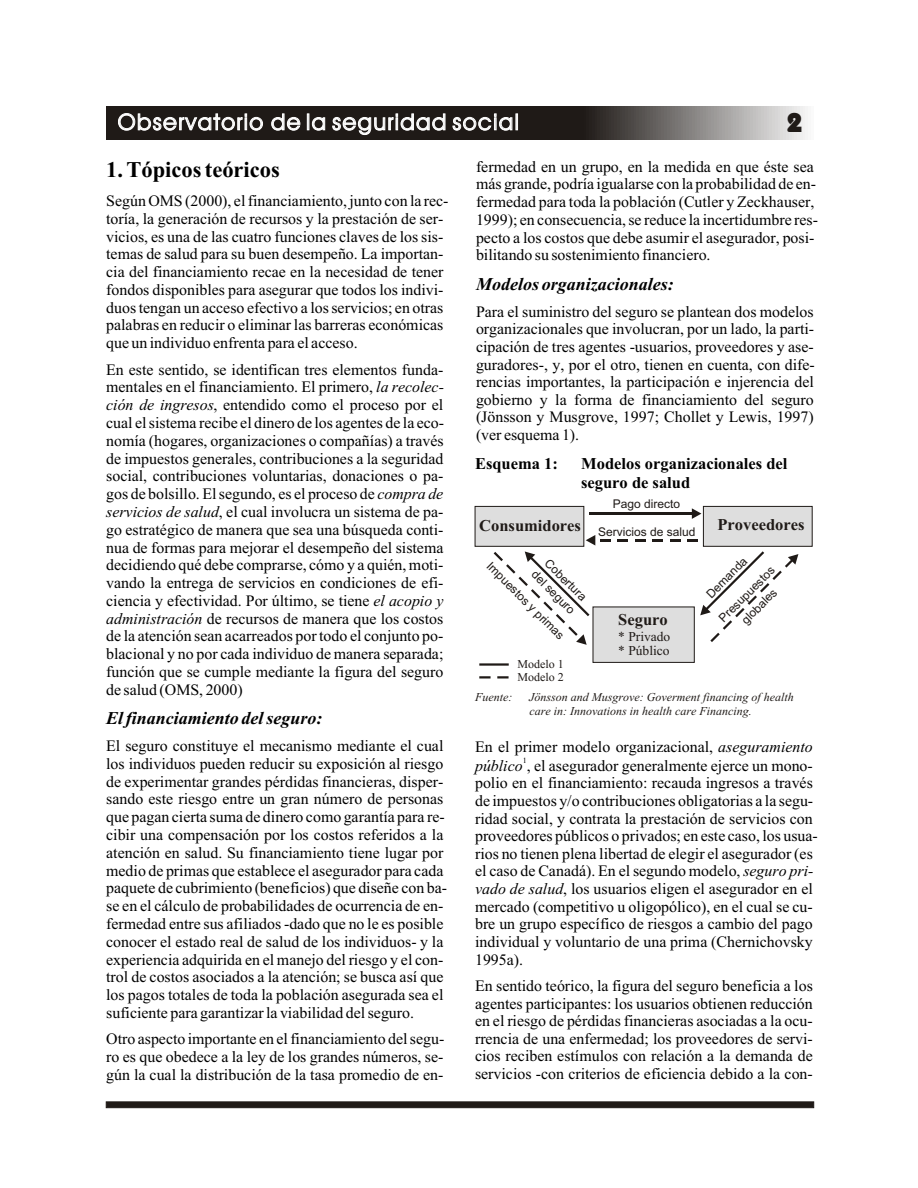
<style>
.page{position:relative;width:918px;height:1188px;background:#fff}
.page>*{position:absolute;margin:0;border:0;box-sizing:border-box;transform-origin:0 0}
.t1{font:27px "Bauhaus Hv BT";color:#1f1a17}
.t2{font:22.5px "Avant Garde Bk BT";letter-spacing:.07em;color:#fff}
.t3{font:700 22.5px "Times New Roman";color:#000}
.t4{font:italic 700 18px "Times New Roman";color:#000}
.t5{font:700 16.5px/18.3px "Times New Roman";color:#000}
.t6{font:700 16.5px "Times New Roman";color:#1f1a17}
.t7{font:15.9px/17.9px "Times New Roman";color:#000}
.t8{font:13.5px/15px "Times New Roman";color:#1f1a17}
.t9{font:italic 12px/13.4px "Times New Roman";color:#1f1a17}
.t10{font:12px/17.4px "Arial";color:#1f1a17}
.t11{font:12px/13.4px "Times New Roman";color:#1f1a17}
.t12{font:7.95px "Times New Roman";color:#000}
.s1{font-style:italic}
</style>
<div class="page">
<svg style="left:106px;top:107px;width:702px;height:32px;background:#413d3a"></svg>
<svg style="left:106px;top:1102px;width:708px;height:6px;background:#211c19"></svg>
<div style="left:475px;top:506px;width:109px;height:40px;background:#dedede;border:1px solid #1f1a17"></div>
<div style="left:703px;top:506px;width:109px;height:40px;background:#dedede;border:1px solid #1f1a17"></div>
<hr style="left:589px;top:512px;width:105px;height:3px;background:#1f1a17">
<svg style="left:692px;top:508px;width:9px;height:11px"></svg>
<svg style="left:687px;top:539px;width:11px;height:2px"></svg>
<svg style="left:670px;top:539px;width:11px;height:2px"></svg>
<svg style="left:652px;top:539px;width:11px;height:2px"></svg>
<svg style="left:635px;top:539px;width:11px;height:2px"></svg>
<svg style="left:617px;top:539px;width:11px;height:2px"></svg>
<svg style="left:700px;top:551px;width:98px;height:91px"></svg>
<svg style="left:494px;top:535px;width:117px;height:110px"></svg>
<div style="left:593px;top:607px;width:101px;height:56px;background:#dedede;border:1px solid #1f1a17"></div>
<hr style="left:479px;top:663px;width:30px;height:3px;background:#1f1a17">
<svg style="left:479px;top:676px;width:30px;height:3px"></svg>
<h2 class="t2" style="left:118px;top:113px;width:403px">Observatorio de la seguridad social</h2>
<h1 class="t1" style="left:787px;top:112px;width:17px">2</h1>
<h2 class="t3" style="left:106px;top:162px;width:175px">1. Tópicos teóricos</h2>
<p class="t7" style="left:106px;top:193px;width:344px">Según OMS (2000), el financiamiento, junto con la rec&shy;toría, la generación de recursos y la prestación de ser&shy;vicios, es una de las cuatro funciones claves de los sis&shy;temas de salud para su buen desempeño. La importan&shy;cia del financiamiento recae en la necesidad de tener fondos disponibles para asegurar que todos los indivi&shy;duos tengan un acceso efectivo a los servicios; en otras palabras en reducir o eliminar las barreras económicas que un individuo enfrenta para el acceso.</p>
<p class="t7" style="left:106px;top:362px;width:339px;text-align:justify">En este sentido, se identifican tres elementos funda&shy;mentales en el financiamiento. El primero, <span class="s1">la recolec&shy;ción de ingresos</span>, entendido como el proceso por el cual el sistema recibe el dinero de los agentes de la eco&shy;nomía (hogares, organizaciones o compañías) a través de impuestos generales, contribuciones a la seguridad social, contribuciones voluntarias, donaciones o pa&shy;gos de bolsillo. El segundo, es el proceso de <span class="s1">compra de servicios de salud</span>, el cual involucra un sistema de pa&shy;go estratégico de manera que sea una búsqueda conti&shy;nua de formas para mejorar el desempeño del sistema decidiendo qué debe comprarse, cómo y a quién, moti&shy;vando la entrega de servicios en condiciones de efi&shy;ciencia y efectividad. Por último, se tiene <span class="s1">el acopio y administración</span> de recursos de manera que los costos de la atención sean acarreados por todo el conjunto po&shy;blacional y no por cada individuo de manera separada; función que se cumple mediante la figura del seguro de salud (OMS, 2000)</p>
<p class="t4" style="left:106px;top:712px;width:218px">El financiamiento del seguro:</p>
<p class="t7" style="left:106px;top:738px;width:342px">El seguro constituye el mecanismo mediante el cual los individuos pueden reducir su exposición al riesgo de experimentar grandes pérdidas financieras, disper&shy;sando este riesgo entre un gran número de personas que pagan cierta suma de dinero como garantía para re&shy;cibir una compensación por los costos referidos a la atención en salud. Su financiamiento tiene lugar por medio de primas que establece el asegurador para cada paquete de cubrimiento (beneficios) que diseñe con ba&shy;se en el cálculo de probabilidades de ocurrencia de en&shy;fermedad entre sus afiliados -dado que no le es posible conocer el estado real de salud de los individuos- y la experiencia adquirida en el manejo del riesgo y el con&shy;trol de costos asociados a la atención; se busca así que los pagos totales de toda la población asegurada sea el suficiente para garantizar la viabilidad del seguro.</p>
<p class="t7" style="left:106px;top:1032px;width:340px;text-align:justify">Otro aspecto importante en el financiamiento del segu&shy;ro es que obedece a la ley de los grandes números, se&shy;gún la cual la distribución de la tasa promedio de en-</p>
<p class="t7" style="left:476px;top:159px;width:344px">fermedad en un grupo, en la medida en que éste sea más grande, podría igualarse con la probabilidad de en&shy;fermedad para toda la población (Cutler y Zeckhauser, 1999); en consecuencia, se reduce la incertidumbre res&shy;pecto a los costos que debe asumir el asegurador, posi&shy;bilitando su sostenimiento financiero.</p>
<p class="t4" style="left:476px;top:278px;width:199px">Modelos organizacionales:</p>
<p class="t7" style="left:476px;top:304px;width:340px;text-align:justify">Para el suministro del seguro se plantean dos modelos organizacionales que involucran, por un lado, la parti&shy;cipación de tres agentes -usuarios, proveedores y ase&shy;guradores-, y, por el otro, tienen en cuenta, con dife&shy;rencias importantes, la participación e injerencia del gobierno y la forma de financiamiento del seguro (Jönsson y Musgrove, 1997; Chollet y Lewis, 1997) (ver esquema 1).</p>
<p class="t5" style="left:475px;top:456px;width:84px">Esquema 1:</p>
<p class="t5" style="left:581px;top:456px;width:208px">Modelos organizacionales del seguro de salud</p>
<p class="t6" style="left:479px;top:520px;width:103px">Consumidores</p>
<p class="t6" style="left:717px;top:519px;width:89px">Proveedores</p>
<p class="t10" style="left:613px;top:496px;width:69px">Pago directo</p>
<p class="t10" style="left:598px;top:524px;width:99px">Servicios de salud</p>
<p class="t10" style="left:494px;top:558px;width:106px;rotate:45deg">Impuestos y primas</p>
<p class="t10" style="left:694px;top:593px;width:75px;line-height:26px;text-align:center;rotate:-45deg">Demanda<br>Presupuestos</p>
<p class="t10" style="left:551px;top:555px;width:58px;rotate:45deg">Cobertura del seguro</p>
<p class="t10" style="left:738px;top:617px;width:46px;rotate:-45deg">globales</p>
<p class="t6" style="left:618px;top:614px;width:51px">Seguro</p>
<p class="t8" style="left:618px;top:630px;width:54px">* Privado * Público</p>
<p class="t11" style="left:518px;top:658px;width:48px">Modelo 1<br>Modelo 2</p>
<p class="t9" style="left:475px;top:692px;width:39px">Fuente:</p>
<p class="t9" style="left:529px;top:692px;width:266px">Jönsson and Musgrove: Goverment financing of health care in: Innovations in health care Financing.</p>
<p class="t7" style="left:475px;top:740px;width:339px">En el primer modelo organizacional, <span class="s1">aseguramiento</span></p>
<p class="t12" style="left:523px;top:757px;width:5px">1</p>
<p class="t7" style="left:475px;top:758px;width:344px"><span class="s1">público</span> , el asegurador generalmente ejerce un mono&shy;polio en el financiamiento: recauda ingresos a través de impuestos y/o contribuciones obligatorias a la segu&shy;ridad social, y contrata la prestación de servicios con proveedores públicos o privados; en este caso, los usua&shy;rios no tienen plena libertad de elegir el asegurador (es el caso de Canadá). En el segundo modelo, <span class="s1">seguro pri&shy;vado de salud</span>, los usuarios eligen el asegurador en el mercado (competitivo u oligopólico), en el cual se cu&shy;bre un grupo específico de riesgos a cambio del pago individual y voluntario de una prima (Chernichovsky 1995a).</p>
<p class="t7" style="left:475px;top:978px;width:339px;text-align:justify">En sentido teórico, la figura del seguro beneficia a los agentes participantes: los usuarios obtienen reducción en el riesgo de pérdidas financieras asociadas a la ocu&shy;rrencia de una enfermedad; los proveedores de servi&shy;cios reciben estímulos con relación a la demanda de servicios -con criterios de eficiencia debido a la con-</p>
</div>
